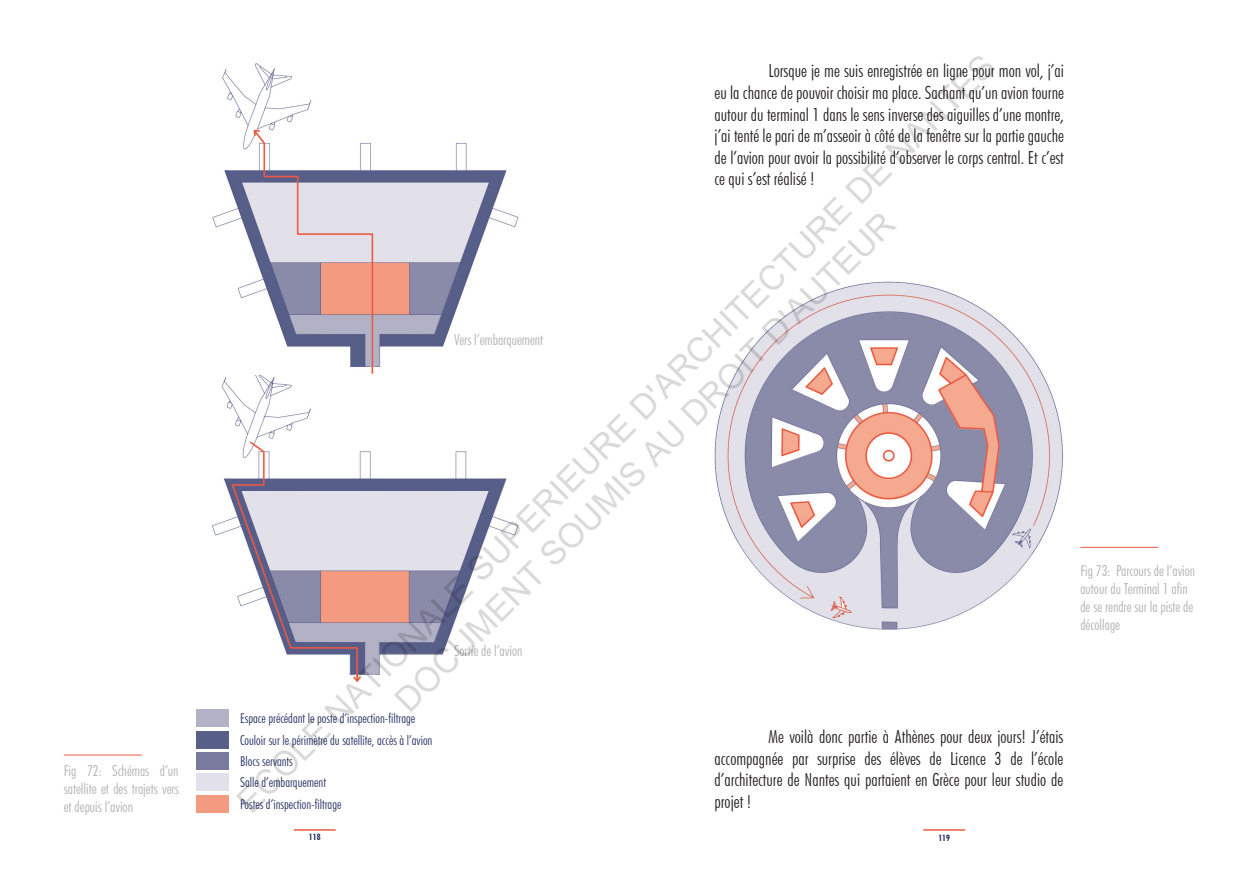
<style>
.page{position:relative;width:1259px;height:893px;background:#fff}
.page>*{position:absolute;margin:0;border:0;box-sizing:border-box;transform-origin:0 0}
.t1{font:33.9px/40.7px "Arial";color:rgb(0 0 0/.15);text-align:center}
.t2{font:300 condensed 18px/21.6px "Futura BT";color:#231f20;text-align:justify}
.t3{font:300 condensed 15px/18px "Futura BT";color:#b2b1b1;text-align:justify}
.t4{font:300 condensed 13.5px/21.3px "Futura BT";color:#243062}
.t5{font:700 condensed 8.7px "Futura BT";color:#243062}
</style>
<div class="page">
<hr style="left:294px;top:829px;width:42px;height:2px;background:#ea5842">
<hr style="left:923px;top:829px;width:42px;height:2px;background:#ea5842">
<img style="left:212px;top:64px;width:307px;height:310px">
<div style="left:197px;top:774px;width:32px;height:17px;background:#e2e1eb"></div>
<div style="left:197px;top:752px;width:32px;height:17px;background:#7a7a9e"></div>
<div style="left:197px;top:731px;width:32px;height:17px;background:#575e88"></div>
<div style="left:197px;top:709px;width:32px;height:18px;background:#b2b1c6"></div>
<div style="left:197px;top:795px;width:32px;height:17px;background:#f39a80"></div>
<hr style="left:64px;top:755px;width:78px;height:1px;background:#ea5842">
<img style="left:714px;top:281px;width:367px;height:349px">
<hr style="left:1080px;top:547px;width:78px;height:1px;background:#ea5842">
<img style="left:212px;top:375px;width:306px;height:307px">
<p class="t3" style="left:64px;top:761px;width:116px">Fig 72: Schémas d’un satellite et des trajets vers et depuis l’avion</p>
<h1 class="t1" style="left:229px;top:792px;width:1056px;rotate:-45deg">ECOLE NATIONALE SUPERIEURE D'ARCHITECTURE DE NANTES<br>DOCUMENT SOUMIS AU DROIT D'AUTEUR</h1>
<p class="t2" style="left:714px;top:60px;width:351px;text-indent:54px">Lorsque je me suis enregistrée en ligne pour mon vol, j’ai eu la chance de pouvoir choisir ma place. Sachant qu’un avion tourne autour du terminal 1 dans le sens inverse des aiguilles d’une montre, j’ai tenté le pari de m’asseoir à côté de la fenêtre sur la partie gauche de l’avion pour avoir la possibilité d’observer le corps central. Et c’est ce qui s’est réalisé !</p>
<p class="t3" style="left:454px;top:331px;width:91px">Vers l’embarquement</p>
<p class="t3" style="left:454px;top:641px;width:70px">Sortie de l’avion</p>
<p class="t4" style="left:240px;top:708px;width:194px">Espace précédant le poste d’inspection-filtrage Couloir sur le périmètre du satellite, accès à l’avion Blocs servants<br>Salle d’embarquement<br>Postes d’inspection-filtrage</p>
<p class="t2" style="left:714px;top:726px;width:350px;text-indent:54px">Me voilà donc partie à Athènes pour deux jours! J’étais accompagnée par surprise des élèves de Licence 3 de l’école d’architecture de Nantes qui partaient en Grèce pour leur studio de projet !</p>
<p class="t5" style="left:309px;top:832px;width:13px">118</p>
<p class="t5" style="left:938px;top:832px;width:13px">119</p>
<p class="t3" style="left:1080px;top:561px;width:116px;text-align:left">Fig 73: Parcours de l’avion autour du Terminal 1 afin de se rendre sur la piste de décollage</p>
</div>
